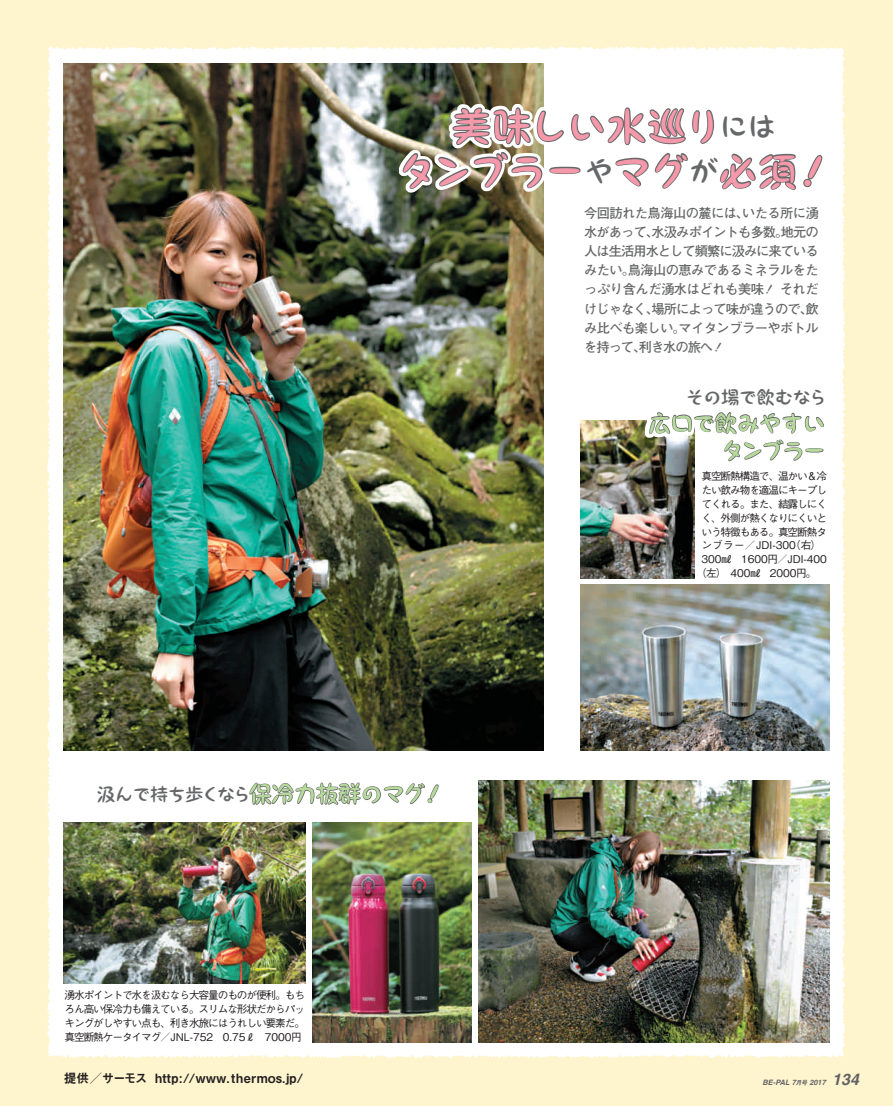
<style>
.page{position:relative;width:893px;height:1106px;background:#fff}
.page>*{position:absolute;margin:0;border:0;box-sizing:border-box;transform-origin:0 0}
.t1{font:700 38.25px/44.7px "Ro Pokkru Std";letter-spacing:-.01em;color:#f598aa}
.t2{font:700 22.35px/27.6px "Ro Pokkru Std";letter-spacing:-.025em;color:#b6da9b;text-align:right}
.t3{font:700 18px "Ro Pokkru Std";letter-spacing:-.025em;color:#666768}
.t4{font:700 13.35px/19.2px "Futo Go B101 Pro";letter-spacing:-.045em;color:#666768;text-align:justify}
.t5{font:12.75px "Midashi Go Pro MB31";color:#231f20}
.t6{font:500 10.65px/13.8px "Gothic BBB Pro";letter-spacing:-.1em;color:#231f20;text-align:justify}
.t7{font:500 10.65px "Gothic BBB Pro";color:#231f20}
.t8{font:italic 700 7.5px "Helvetica";color:#636366}
.s1{font-size:28.65px;color:#666768}
.s2{font-size:22.35px;color:#b6da9b}
.s3{font-family:"Midashi Go Pro MB31";font-weight:400;font-size:6.45px}
.s4{font-size:15.9px}
</style>
<div class="page">
<div style="left:0;top:0;width:892px;height:1105px;background:#fef5ce"></div>
<div style="left:47px;top:47px;width:797px;height:1010px;background:#fff"></div>
<img style="left:64px;top:64px;width:479px;height:686px">
<img style="left:478px;top:780px;width:350px;height:261px">
<svg style="left:399px;top:104px;width:426px;height:89px;background:#888c7d"></svg>
<svg style="left:401px;top:152px;width:30px;height:38px"></svg>
<div style="left:578px;top:200px;width:246px;height:159px;background:#fff"></div>
<img style="left:580px;top:584px;width:248px;height:166px">
<img style="left:580px;top:420px;width:113px;height:158px">
<div style="left:94px;top:779px;width:347px;height:29px;background:#fff"></div>
<img style="left:64px;top:822px;width:241px;height:161px">
<img style="left:312px;top:822px;width:159px;height:219px">
<div style="left:645px;top:385px;width:182px;height:80px;background:#fff"></div>
<svg style="left:648px;top:412px;width:176px;height:50px"></svg>
<svg style="left:437px;top:106px;width:385px;height:133px"></svg>
<svg style="left:248px;top:756px;width:191px;height:49px"></svg>
<h1 class="t1" style="left:397px;top:102px;width:400px;text-indent:55px">美味しい水巡り<span class="s1">には</span>タンブラー<span class="s1">や</span>マグ<span class="s1">が</span>必須</h1>
<p class="t4" style="left:584px;top:201px;width:236px">今回訪れた鳥海山の麓には、いたる所に湧水があって、水汲みポイントも多数。地元の人は生活用水として頻繁に汲みに来ているみたい。鳥海山の恵みであるミネラルをたっぷり含んだ湧水はどれも美味</p>
<p class="t4" style="left:584px;top:278px;width:236px;text-indent:195px">それだけじゃなく、場所によって味が違うので、飲み比べも楽しい。マイタンブラーやボトルを持って、利き水の旅へ</p>
<h3 class="t3" style="left:685px;top:384px;width:142px">その場で飲むなら</h3>
<h2 class="t2" style="left:648px;top:408px;width:179px">広口で飲みやすいタンブラー</h2>
<h3 class="t3" style="left:97px;top:780px;width:329px">汲んで持ち歩くなら<span class="s2">保冷力抜群のマグ</span></h3>
<p class="t6" style="left:64px;top:987px;width:242px">湧水ポイントで水を汲むなら大容量のものが便利。もちろん高い保冷力も備えている。スリムな形状だからパッキングがしやすい点も、利き水旅にはうれしい要素だ。真空断熱ケータイマグ／JNL-752　0.75ℓ　7000円</p>
<p class="t6" style="left:701px;top:468px;width:127px">真空断熱構造で、温かい＆冷</p>
<p class="t6" style="left:701px;top:482px;width:127px">たい飲み物を適温にキープし</p>
<p class="t6" style="left:701px;top:495px;width:127px">てくれる。また、結露しにく</p>
<p class="t6" style="left:701px;top:509px;width:127px">く、外側が熱くなりにくいと</p>
<p class="t6" style="left:701px;top:523px;width:127px">いう特徴もある。真空断熱タ</p>
<p class="t7" style="left:701px;top:537px;width:127px">ンブラー／JDI-300（右）　</p>
<p class="t7" style="left:701px;top:550px;width:127px">300㎖　1600円／JDI-400</p>
<p class="t7" style="left:696px;top:564px;width:122px">（左）　400㎖　2000円。</p>
<p class="t5" style="left:64px;top:1067px;width:240px">提供／サーモス http://www.thermos.jp/</p>
<p class="t8" style="left:762px;top:1077px;width:98px">BE-PAL 7<span class="s3">月号</span> 2017 <span class="s4">134</span></p>
</div>
